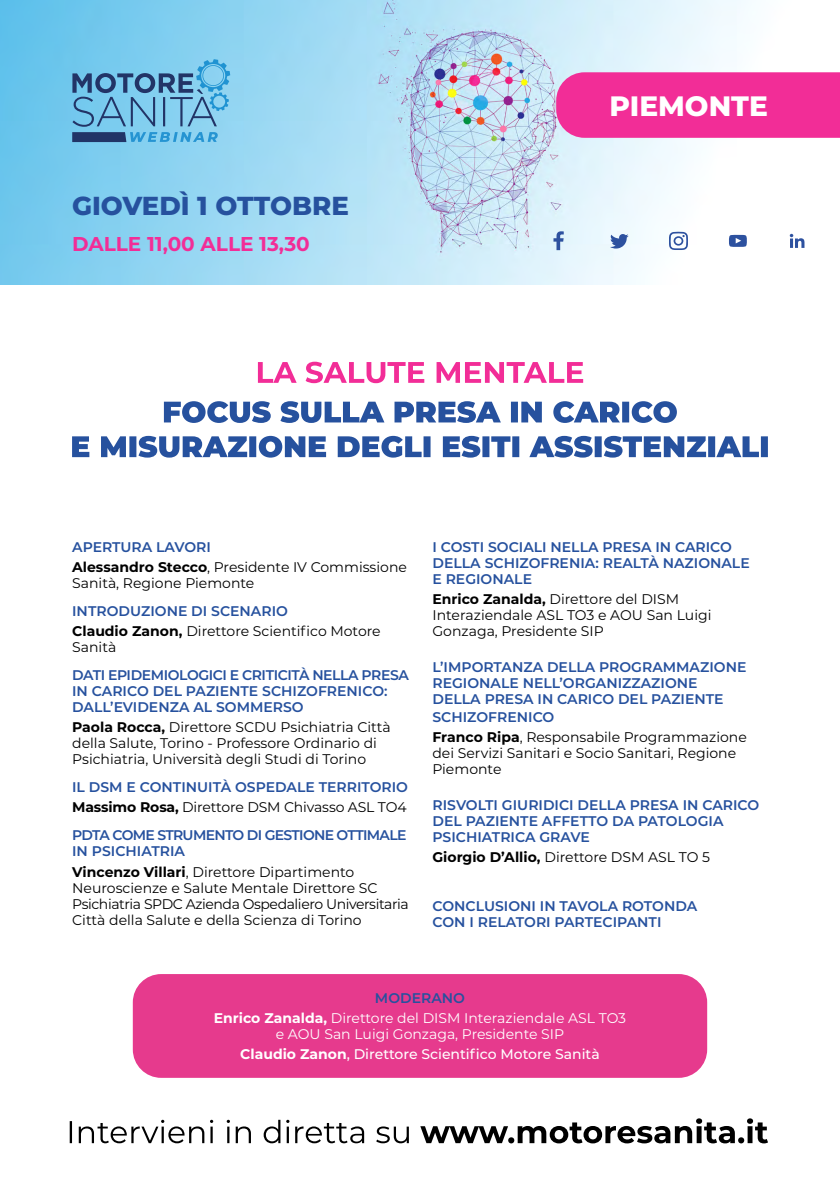
<style>
.page{position:relative;width:840px;height:1191px;background:#fff}
.page>*{position:absolute;margin:0;border:0;box-sizing:border-box;transform-origin:0 0}
.t1{font:800 28px "Montserrat";color:#fff}
.t2{font:800 26px "Montserrat";color:#26519e}
.t3{font:700 20px "Montserrat";color:#f22d97}
.t4{font:14px/16px "Montserrat";color:#000}
.t5{font:600 14px/16px "Montserrat";color:#26519e}
.t6{font:14px/20px "Montserrat";color:#fff;text-align:center}
.t7{font:600 14px/16px "Montserrat";letter-spacing:-.05em;color:#26519e}
.s1{font-weight:600;color:#26519e}
.s2{font-weight:700}
.s3{font-weight:700;color:#000}
.s4{font-weight:400;color:#000}
.s5{font-weight:600;color:#27519e}
.s6{font-weight:500}
</style>
<div class="page">
<img style="left:0;top:0;width:805px;height:284px">
<svg style="left:789px;top:234px;width:15px;height:14px"></svg>
<svg style="left:553px;top:231px;width:10px;height:19px"></svg>
<svg style="left:609px;top:234px;width:19px;height:15px"></svg>
<svg style="left:668px;top:232px;width:19px;height:18px"></svg>
<svg style="left:728px;top:235px;width:18px;height:12px"></svg>
<svg style="left:70px;top:1119px;width:338px;height:24px"></svg>
<svg style="left:420px;top:1118px;width:347px;height:25px"></svg>
<svg style="left:72px;top:59px;width:158px;height:83px;background:#68abd2"></svg>
<div style="left:556px;top:72px;width:283px;height:66px;background:#f22d97"></div>
<div style="left:133px;top:974px;width:573px;height:103px;background:#e63a8d;border-radius:28px"></div>
<svg style="left:72px;top:436px;width:695px;height:21px"></svg>
<svg style="left:164px;top:401px;width:512px;height:22px"></svg>
<svg style="left:258px;top:362px;width:325px;height:21px"></svg>
<h2 class="t2" style="left:72px;top:186px;width:278px">GIOVEDÌ 1 OTTOBRE</h2>
<h3 class="t3" style="left:72px;top:229px;width:239px">DALLE 11,00 ALLE 13,30</h3>
<h1 class="t1" style="left:609px;top:85px;width:160px">PIEMONTE</h1>
<p class="t4" style="left:72px;top:537px;width:336px;line-height:20px"><span class="s1">APERTURA LAVORI<br></span><span class="s2">Alessandro Stecco</span>, Presidente IV Commissione</p>
<p class="t4" style="left:72px;top:575px;width:184px">Sanità, Regione Piemonte</p>
<p class="t4" style="left:72px;top:601px;width:310px;line-height:20px"><span class="s1">INTRODUZIONE DI SCENARIO<br></span><span class="s2">Claudio Zanon,</span> Direttore Scientifico Motore</p>
<p class="t4" style="left:72px;top:639px;width:46px">Sanità</p>
<p class="t5" style="left:72px;top:667px;width:338px">DATI EPIDEMIOLOGICI E CRITICITÀ NELLA PRESA<br>IN CARICO DEL PAZIENTE SCHIZOFRENICO:<br>DALL’EVIDENZA AL SOMMERSO</p>
<p class="t4" style="left:72px;top:719px;width:320px"><span class="s2">Paola Rocca,</span> Direttore SCDU Psichiatria Città della Salute, Torino - Professore Ordinario di<br>Psichiatria, Università degli Studi di Torino</p>
<p class="t5" style="left:72px;top:777px;width:337px;line-height:20px">IL DSM E CONTINUITÀ OSPEDALE TERRITORIO<br><span class="s3">Massimo Rosa,</span> <span class="s4">Direttore DSM Chivasso ASL TO4</span></p>
<p class="t7" style="left:72px;top:827px;width:335px">PDTA COME STRUMENTO DI GESTIONE OTTIMALE<br>IN PSICHIATRIA</p>
<p class="t4" style="left:72px;top:863px;width:338px"><span class="s2">Vincenzo Villari</span>, Direttore Dipartimento Neuroscienze e Salute Mentale Direttore SC Psichiatria SPDC Azienda Ospedaliero Universitaria Città della Salute e della Scienza di Torino</p>
<p class="t5" style="left:432px;top:539px;width:318px">I COSTI SOCIALI NELLA PRESA IN CARICO<br>DELLA SCHIZOFRENIA: REALTÀ NAZIONALE<br>E REGIONALE</p>
<p class="t4" style="left:432px;top:591px;width:280px"><span class="s2">Enrico Zanalda,</span> Direttore del DISM<br>Interaziendale ASL TO3 e AOU San Luigi<br>Gonzaga, Presidente SIP</p>
<p class="t5" style="left:432px;top:659px;width:315px">L’IMPORTANZA DELLA PROGRAMMAZIONE<br>REGIONALE NELL’ORGANIZZAZIONE<br>DELLA PRESA IN CARICO DEL PAZIENTE</p>
<p class="t4" style="left:432px;top:707px;width:316px;line-height:20px"><span class="s1">SCHIZOFRENICO<br></span><span class="s2">Franco Ripa</span>, Responsabile Programmazione</p>
<p class="t4" style="left:432px;top:745px;width:305px">dei Servizi Sanitari e Socio Sanitari, Regione<br>Piemonte</p>
<p class="t5" style="left:432px;top:797px;width:328px">RISVOLTI GIURIDICI DELLA PRESA IN CARICO<br>DEL PAZIENTE AFFETTO DA PATOLOGIA<br>PSICHIATRICA GRAVE</p>
<p class="t4" style="left:432px;top:849px;width:279px"><span class="s2">Giorgio D’Allio,</span> Direttore DSM ASL TO 5</p>
<p class="t5" style="left:432px;top:897px;width:266px">CONCLUSIONI IN TAVOLA ROTONDA<br>CON I RELATORI PARTECIPANTI</p>
<p class="t6" style="left:214px;top:987px;width:413px"><span class="s5">MODERANO<br></span><span class="s2">Enrico Zanalda,</span> Direttore del DISM Interaziendale ASL TO3</p>
<p class="t6" style="left:240px;top:1023px;width:361px">e AOU San Luigi Gonzaga, Presidente SIP<br><span class="s2">Claudio Zanon</span><span class="s6">, Direttore Scientifico Motore Sanità</span></p>
</div>
